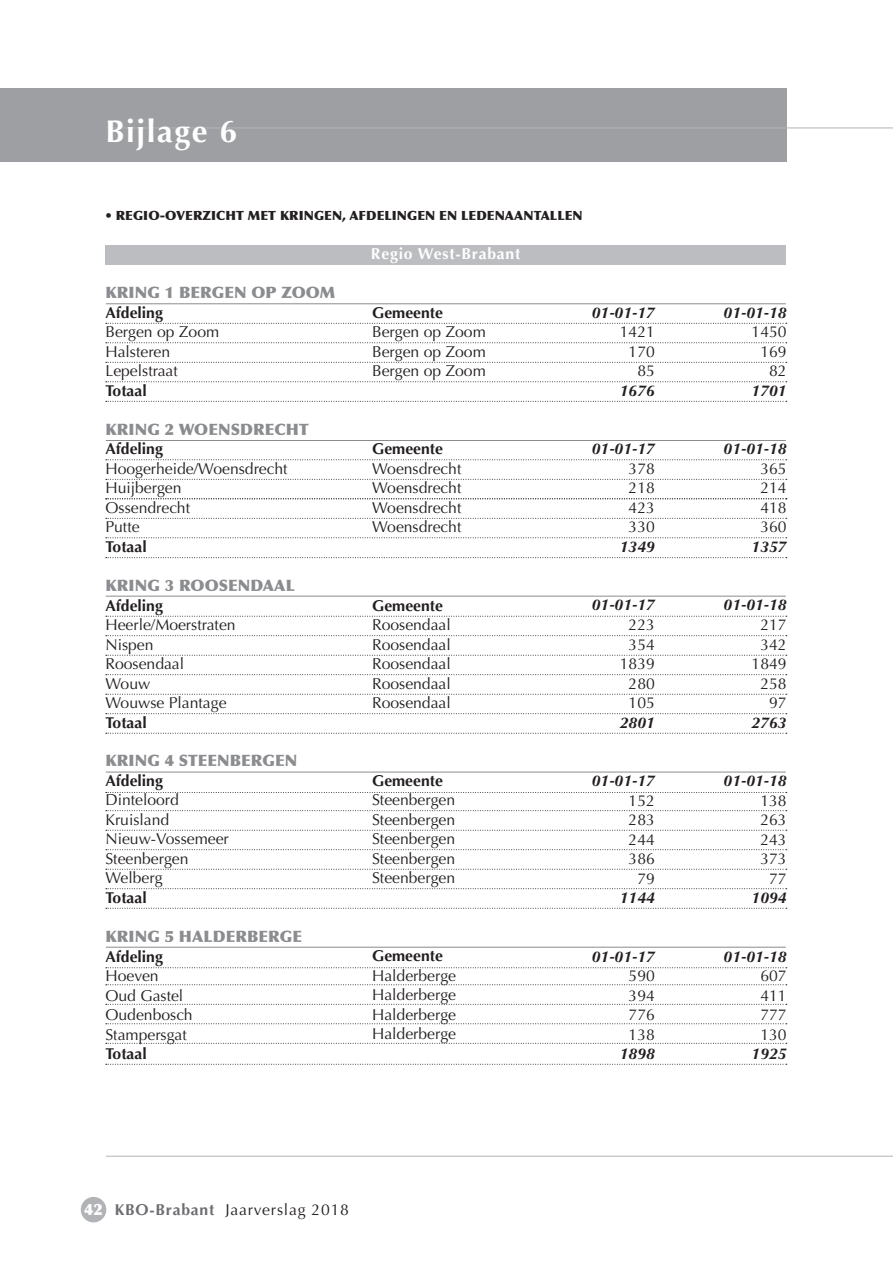
<style>
.page{position:relative;width:893px;height:1263px;background:#fff}
.page>*{position:absolute;margin:0;border:0;box-sizing:border-box;transform-origin:0 0}
.t1{font:700 31.5px "Optima";letter-spacing:.05em;color:#fff}
.t2{font:15.75px/19.5px "Optima";color:#231f20;text-align:justify}
.t3{font:italic 700 15.75px "Optima";color:#231f20}
.t4{font:700 15.75px "Optima";color:#231f20}
.t5{font:900 15.75px "Optima";letter-spacing:.005em;color:#8a8c8f}
.t6{font:15.75px "Optima";letter-spacing:.05em;color:#231f20}
.t7{font:700 15.75px "Optima";letter-spacing:.05em;color:#fff}
.t8{font:900 12.75px "Optima";letter-spacing:.005em;color:#231f20}
.s1{font-weight:900;color:#fff}
.s2{font-weight:700;color:#6c6d70}
</style>
<div class="page">
<div style="left:81px;top:1197px;width:25px;height:25px;background:#b2b3b7;border-radius:50%"></div>
<div style="left:0;top:128px;width:787px;height:34px;background:#9d9fa2"></div>
<div style="left:0;top:89px;width:787px;height:39px;background:#9d9fa2"></div>
<hr style="left:106px;top:128px;width:787px;height:1px;background:#b2b3b7">
<div style="left:105px;top:245px;width:681px;height:20px;background:#bcbdc0"></div>
<hr style="left:106px;top:303px;width:680px;height:1px;background:#8a8c8f">
<svg style="left:106px;top:323px;width:681px;height:1px"></svg>
<svg style="left:106px;top:342px;width:681px;height:1px"></svg>
<svg style="left:106px;top:362px;width:681px;height:1px"></svg>
<svg style="left:106px;top:381px;width:681px;height:1px"></svg>
<svg style="left:106px;top:401px;width:681px;height:1px"></svg>
<svg style="left:106px;top:459px;width:681px;height:1px"></svg>
<svg style="left:106px;top:479px;width:681px;height:1px"></svg>
<svg style="left:106px;top:518px;width:681px;height:1px"></svg>
<svg style="left:106px;top:537px;width:681px;height:1px"></svg>
<hr style="left:106px;top:440px;width:680px;height:1px;background:#8a8c8f">
<svg style="left:106px;top:557px;width:681px;height:1px"></svg>
<svg style="left:106px;top:616px;width:681px;height:1px"></svg>
<svg style="left:106px;top:635px;width:681px;height:1px"></svg>
<svg style="left:106px;top:655px;width:681px;height:1px"></svg>
<svg style="left:106px;top:674px;width:681px;height:1px"></svg>
<svg style="left:106px;top:694px;width:681px;height:1px"></svg>
<svg style="left:106px;top:713px;width:681px;height:1px"></svg>
<svg style="left:106px;top:733px;width:681px;height:1px"></svg>
<hr style="left:106px;top:596px;width:680px;height:1px;background:#8a8c8f">
<svg style="left:106px;top:810px;width:681px;height:1px"></svg>
<svg style="left:106px;top:792px;width:681px;height:1px"></svg>
<svg style="left:106px;top:984px;width:681px;height:1px"></svg>
<svg style="left:106px;top:830px;width:681px;height:1px"></svg>
<svg style="left:106px;top:1004px;width:681px;height:1px"></svg>
<svg style="left:106px;top:849px;width:681px;height:1px"></svg>
<svg style="left:106px;top:1023px;width:681px;height:1px"></svg>
<svg style="left:106px;top:869px;width:681px;height:1px"></svg>
<svg style="left:106px;top:1043px;width:681px;height:1px"></svg>
<svg style="left:106px;top:888px;width:681px;height:1px"></svg>
<svg style="left:106px;top:908px;width:681px;height:1px"></svg>
<svg style="left:106px;top:967px;width:681px;height:1px"></svg>
<svg style="left:106px;top:1064px;width:681px;height:1px"></svg>
<hr style="left:106px;top:1156px;width:787px;height:1px;background:#b2b3b7">
<hr style="left:106px;top:772px;width:680px;height:1px;background:#8a8c8f">
<hr style="left:106px;top:947px;width:680px;height:1px;background:#8a8c8f">
<svg style="left:106px;top:498px;width:681px;height:1px"></svg>
<h1 class="t1" style="left:105px;top:113px;width:133px">Bijlage 6</h1>
<p class="t8" style="left:105px;top:208px;width:479px">• REGIO-OVERZICHT MET KRINGEN, AFDELINGEN EN LEDENAANTALLEN</p>
<p class="t5" style="left:105px;top:283px;width:231px">KRING 1 BERGEN OP ZOOM</p>
<p class="t4" style="left:105px;top:303px;width:59px">Afdeling</p>
<p class="t2" style="left:105px;top:323px;width:115px;text-align:left">Bergen op Zoom<br>Halsteren<br>Lepelstraat</p>
<p class="t4" style="left:105px;top:381px;width:43px">Totaal</p>
<p class="t5" style="left:105px;top:420px;width:205px">KRING 2 WOENSDRECHT</p>
<p class="t4" style="left:105px;top:440px;width:59px">Afdeling</p>
<p class="t2" style="left:105px;top:459px;width:184px;text-align:left">Hoogerheide/Woensdrecht<br>Huijbergen<br>Ossendrecht<br>Putte</p>
<p class="t4" style="left:105px;top:537px;width:43px">Totaal</p>
<p class="t7" style="left:371px;top:245px;width:151px">Regio West-Brabant</p>
<p class="t4" style="left:372px;top:303px;width:72px">Gemeente</p>
<p class="t2" style="left:372px;top:323px;width:115px">Bergen op Zoom Bergen op Zoom Bergen op Zoom</p>
<p class="t4" style="left:372px;top:440px;width:72px">Gemeente</p>
<p class="t2" style="left:372px;top:459px;width:91px">Woensdrecht Woensdrecht Woensdrecht Woensdrecht</p>
<p class="t3" style="left:592px;top:303px;width:65px">01-01-17</p>
<p class="t2" style="left:620px;top:323px;width:37px;text-align:right">1421<br>170<br>85</p>
<p class="t3" style="left:620px;top:381px;width:37px">1676</p>
<p class="t3" style="left:592px;top:440px;width:65px">01-01-17</p>
<p class="t2" style="left:629px;top:459px;width:28px">378<br>218<br>423<br>330</p>
<p class="t3" style="left:620px;top:537px;width:37px">1349</p>
<p class="t5" style="left:105px;top:576px;width:191px">KRING 3 ROOSENDAAL</p>
<p class="t4" style="left:105px;top:596px;width:59px">Afdeling</p>
<p class="t2" style="left:105px;top:615px;width:132px;text-align:left">Heerle/Moerstraten<br>Nispen<br>Roosendaal<br>Wouw<br>Wouwse Plantage</p>
<p class="t4" style="left:105px;top:713px;width:43px">Totaal</p>
<p class="t5" style="left:105px;top:751px;width:193px">KRING 4 STEENBERGEN</p>
<p class="t4" style="left:105px;top:771px;width:59px">Afdeling</p>
<p class="t2" style="left:105px;top:791px;width:125px;text-align:left">Dinteloord<br>Kruisland<br>Nieuw-Vossemeer<br>Steenbergen<br>Welberg</p>
<p class="t4" style="left:105px;top:888px;width:43px">Totaal</p>
<p class="t5" style="left:105px;top:927px;width:198px">KRING 5 HALDERBERGE</p>
<p class="t4" style="left:105px;top:947px;width:59px">Afdeling</p>
<p class="t2" style="left:105px;top:966px;width:89px;text-align:left">Hoeven<br>Oud Gastel<br>Oudenbosch<br>Stampersgat</p>
<p class="t4" style="left:105px;top:1044px;width:43px">Totaal</p>
<p class="t4" style="left:372px;top:596px;width:72px">Gemeente</p>
<p class="t2" style="left:372px;top:615px;width:80px">Roosendaal Roosendaal Roosendaal Roosendaal Roosendaal</p>
<p class="t4" style="left:372px;top:771px;width:72px">Gemeente</p>
<p class="t2" style="left:372px;top:790px;width:85px">Steenbergen Steenbergen Steenbergen Steenbergen Steenbergen</p>
<p class="t4" style="left:372px;top:947px;width:72px">Gemeente</p>
<p class="t2" style="left:372px;top:966px;width:86px">Halderberge Halderberge Halderberge Halderberge</p>
<p class="t3" style="left:592px;top:596px;width:65px">01-01-17</p>
<p class="t2" style="left:620px;top:615px;width:37px;text-align:center">223<br>354<br>1839<br>280<br>105</p>
<p class="t3" style="left:620px;top:713px;width:37px">2801</p>
<p class="t3" style="left:592px;top:771px;width:65px">01-01-17</p>
<p class="t2" style="left:629px;top:791px;width:28px;text-align:center">152<br>283<br>244<br>386<br>79</p>
<p class="t3" style="left:620px;top:888px;width:37px">1144</p>
<p class="t3" style="left:592px;top:947px;width:65px">01-01-17</p>
<p class="t2" style="left:629px;top:966px;width:28px">590<br>394<br>776<br>138</p>
<p class="t3" style="left:620px;top:1044px;width:37px">1898</p>
<p class="t6" style="left:84px;top:1200px;width:266px"><span class="s1">42</span> <span class="s2">KBO-Brabant</span> Jaarverslag 2018</p>
<p class="t3" style="left:724px;top:303px;width:65px">01-01-18</p>
<p class="t2" style="left:752px;top:323px;width:37px;text-align:right">1450<br>169<br>82</p>
<p class="t3" style="left:752px;top:381px;width:37px">1701</p>
<p class="t3" style="left:724px;top:440px;width:65px">01-01-18</p>
<p class="t2" style="left:760px;top:459px;width:28px">365<br>214<br>418<br>360</p>
<p class="t3" style="left:752px;top:537px;width:37px">1357</p>
<p class="t3" style="left:724px;top:596px;width:65px">01-01-18</p>
<p class="t2" style="left:752px;top:615px;width:37px;text-align:right">217<br>342<br>1849<br>258<br>97</p>
<p class="t3" style="left:752px;top:713px;width:37px">2763</p>
<p class="t3" style="left:724px;top:771px;width:65px">01-01-18</p>
<p class="t2" style="left:760px;top:791px;width:28px;text-align:center">138<br>263<br>243<br>373<br>77</p>
<p class="t3" style="left:752px;top:888px;width:37px">1094</p>
<p class="t3" style="left:724px;top:947px;width:65px">01-01-18</p>
<p class="t2" style="left:760px;top:966px;width:28px">607<br>411<br>777<br>130</p>
<p class="t3" style="left:752px;top:1044px;width:37px">1925</p>
</div>
